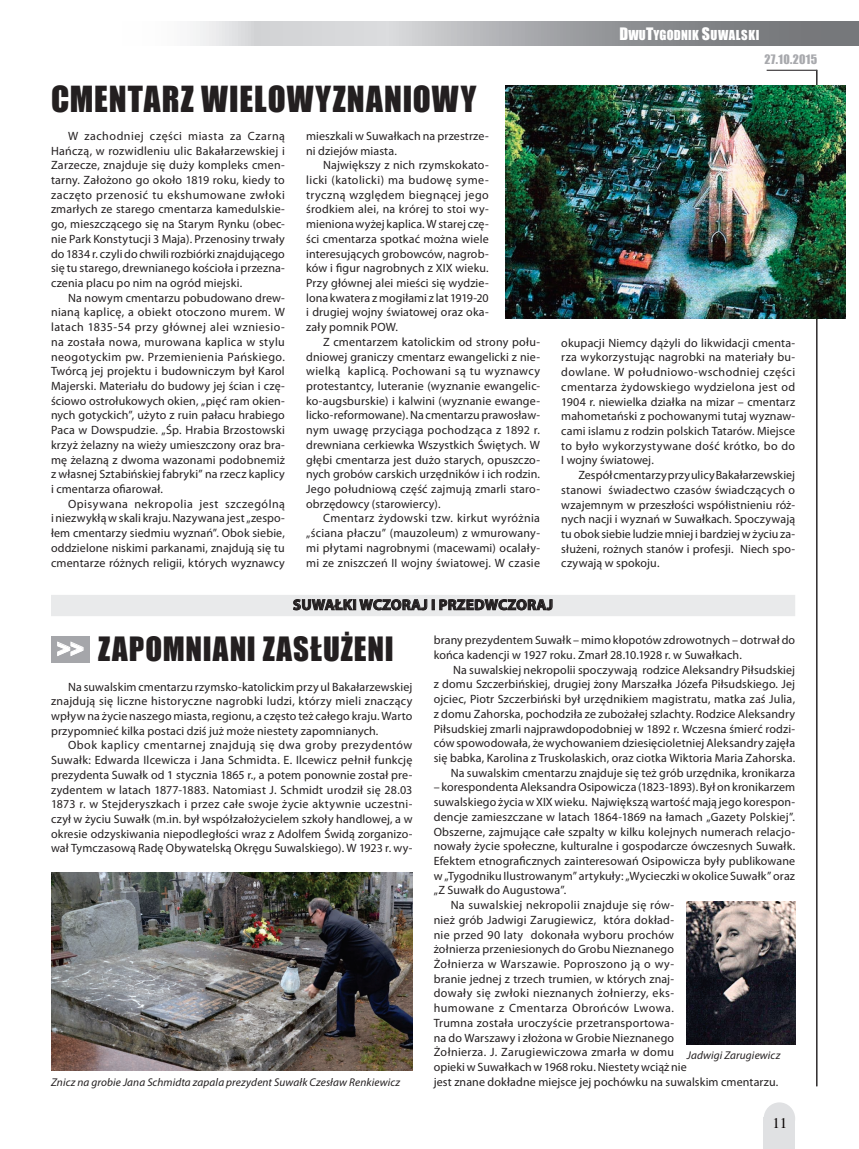
<style>
.page{position:relative;width:859px;height:1149px;background:#fff}
.page>*{position:absolute;margin:0;border:0;box-sizing:border-box;transform-origin:0 0}
._2_tytul_impact_22{font:33px "Impact";letter-spacing:.03em;color:#231f20}
._2_tytul_impact_22-2{font:30.75px "Impact";letter-spacing:.03em;color:#231f20}
.t1{font:27.15px "Impact";color:#fff;scale:.94 1}
._3_śródtytul{font:700 15px "Myriad Pro";letter-spacing:.02em;color:#231f20}
.t2{font:15px "Times";color:#080302}
.t3{font:12.6px "Impact";letter-spacing:.015em;color:#fff}
._6_ramka{font:12px/14.7px "Myriad Pro";letter-spacing:.015em;color:#231f20;text-align:justify}
.t4{font:12px "Impact";letter-spacing:.03em;color:#a8a9ad}
._6_ramka-2{font:italic 11.25px "Myriad Pro";letter-spacing:.01em;color:#231f20}
.s1{font-size:15.75px}
</style>
<div class="page">
<svg style="left:193px;top:21px;width:666px;height:25px;background:#abadaf"></svg>
<hr style="left:816px;top:70px;width:1px;height:1015px;background:#231f20">
<hr style="left:767px;top:70px;width:50px;height:1px;background:#231f20">
<div style="left:764px;top:1101px;width:31px;height:33px;background:#e0e1e3;border-radius:50%"></div>
<div style="left:764px;top:1117px;width:31px;height:31px;background:#e0e1e3"></div>
<div style="left:52px;top:595px;width:742px;height:20px;background:#e9eaeb"></div>
<svg style="left:293px;top:599px;width:259px;height:12px"></svg>
<div style="left:51px;top:594px;width:744px;height:22px;border:2px solid #e9eaeb"></div>
<div style="left:51px;top:636px;width:39px;height:26px;background:#a5a6aa"></div>
<svg style="left:57px;top:641px;width:26px;height:14px"></svg>
<img style="left:506px;top:85px;width:340px;height:233px">
<img style="left:687px;top:901px;width:108px;height:143px">
<img style="left:51px;top:872px;width:361px;height:198px">
<p class="t3" style="left:619px;top:26px;width:141px"><span class="s1">D</span>WU<span class="s1">T</span>YGODNIK <span class="s1">S</span>UWALSKI</p>
<p class="_2_tytul_impact_22" style="left:51px;top:73px;width:427px">CMENTARZ WIELOWYZNANIOWY</p>
<p class="_6_ramka" style="left:51px;top:129px;width:235px;text-indent:17px">W zachodniej części miasta za Czarną Hańczą, w rozwidleniu ulic Bakałarzewskiej i Zarzecze, znajduje się duży kompleks cmen&shy;tarny. Założono go około 1819 roku, kiedy to zaczęto przenosić tu ekshumowane zwłoki zmarłych ze starego cmentarza kamedulskie&shy;go, mieszczącego się na Starym Rynku (obec&shy;nie Park Konstytucji 3 Maja). Przenosiny trwały do 1834 r. czyli do chwili rozbiórki znajdującego się tu starego, drewnianego kościoła i przezna&shy;czenia placu po nim na ogród miejski.</p>
<p class="_6_ramka" style="left:51px;top:290px;width:235px;text-indent:17px">Na nowym cmentarzu pobudowano drew&shy;nianą kaplicę, a obiekt otoczono murem. W latach 1835-54 przy głównej alei wzniesio&shy;na została nowa, murowana kaplica w stylu neogotyckim pw. Przemienienia Pańskiego.<br>Twórcą jej projektu i budowniczym był Karol Majerski. Materiału do budowy jej ścian i czę&shy;ściowo ostrołukowych okien, „pięć ram okien&shy;nych gotyckich”, użyto z ruin pałacu hrabiego Paca w Dowspudzie. „Śp. Hrabia Brzostowski krzyż żelazny na wieży umieszczony oraz bra&shy;mę żelazną z dwoma wazonami podobnemiż z własnej Sztabińskiej fabryki” na rzecz kaplicy i cmentarza ofiarował.</p>
<p class="_6_ramka" style="left:51px;top:496px;width:235px;text-indent:17px">Opisywana nekropolia jest szczególną i niezwykłą w skali kraju. Nazywana jest „zespo&shy;łem cmentarzy siedmiu wyznań”. Obok siebie, oddzielone niskimi parkanami, znajdują się tu cmentarze różnych religii, których wyznawcy</p>
<p class="_6_ramka" style="left:306px;top:129px;width:184px">mieszkali w Suwałkach na przestrze&shy;ni dziejów miasta.</p>
<p class="_6_ramka" style="left:306px;top:158px;width:184px;text-indent:17px">Największy z nich rzymskokato&shy;licki (katolicki) ma budowę syme&shy;tryczną względem biegnącej jego środkiem alei, na krórej to stoi wy&shy;mieniona wyżej kaplica. W starej czę&shy;ści cmentarza spotkać można wiele interesujących grobowców, nagrob&shy;ków i figur nagrobnych z XIX wieku.<br>Przy głównej alei mieści się wydzie&shy;lona kwatera z mogiłami z lat 1919-20 i drugiej wojny światowej oraz oka&shy;zały pomnik POW.</p>
<p class="_6_ramka" style="left:306px;top:334px;width:235px;text-indent:17px">Z cmentarzem katolickim od strony połu&shy;dniowej graniczy cmentarz ewangelicki z nie&shy;wielką kaplicą. Pochowani są tu wyznawcy protestantcy, luteranie (wyznanie ewangelic&shy;ko-augsburskie) i kalwini (wyznanie ewange&shy;licko-reformowane). Na cmentarzu prawosław&shy;nym uwagę przyciąga pochodząca z 1892 r. drewniana cerkiewka Wszystkich Świętych. W głębi cmentarza jest dużo starych, opuszczo&shy;nych grobów carskich urzędników i ich rodzin.<br>Jego południową część zajmują zmarli staro&shy;obrzędowcy (starowiercy).</p>
<p class="_6_ramka" style="left:306px;top:511px;width:235px;text-indent:17px">Cmentarz żydowski tzw. kirkut wyróżnia „ściana płaczu” (mauzoleum) z wmurowany&shy;mi płytami nagrobnymi (macewami) ocalały&shy;mi ze zniszczeń II wojny światowej. W czasie</p>
<p class="t4" style="left:764px;top:50px;width:54px">27.10.2015</p>
<p class="_6_ramka" style="left:561px;top:335px;width:235px">okupacji Niemcy dążyli do likwidacji cmenta&shy;rza wykorzystując nagrobki na materiały bu&shy;dowlane. W południowo-wschodniej części cmentarza żydowskiego wydzielona jest od 1904 r. niewielka działka na mizar – cmentarz mahometański z pochowanymi tutaj wyznaw&shy;cami islamu z rodzin polskich Tatarów. Miejsce to było wykorzystywane dość krótko, bo do I wojny światowej.</p>
<p class="_6_ramka" style="left:561px;top:468px;width:235px;text-indent:17px">Zespół cmentarzy przy ulicy Bakałarzewskiej stanowi świadectwo czasów świadczących o wzajemnym w przeszłości współistnieniu róż&shy;nych nacji i wyznań w Suwałkach. Spoczywają tu obok siebie ludzie mniej i bardziej w życiu za&shy;służeni, rożnych stanów i profesji. Niech spo&shy;czywają w spokoju.</p>
<p class="_3_śródtytul" style="left:293px;top:596px;width:262px">SUWAŁKI WCZORAJ I PRZEDWCZORAJ</p>
<p class="_2_tytul_impact_22-2" style="left:98px;top:625px;width:297px">ZAPOMNIANI ZASŁUŻENI</p>
<p class="_6_ramka" style="left:51px;top:679px;width:363px;text-indent:17px">Na suwalskim cmentarzu rzymsko-katolickim przy ul Bakałarzewskiej znajdują się liczne historyczne nagrobki ludzi, którzy mieli znaczący wpływ na życie naszego miasta, regionu, a często też całego kraju. Warto przypomnieć kilka postaci dziś już może niestety zapomnianych.</p>
<p class="_6_ramka" style="left:51px;top:738px;width:363px;text-indent:17px">Obok kaplicy cmentarnej znajdują się dwa groby prezydentów Suwałk: Edwarda Ilcewicza i Jana Schmidta. E. Ilcewicz pełnił funkcję prezydenta Suwałk od 1 stycznia 1865 r., a potem ponownie został pre&shy;zydentem w latach 1877-1883. Natomiast J. Schmidt urodził się 28.03<br>1873 r. w Stejderyszkach i przez całe swoje życie aktywnie uczestni&shy;czył w życiu Suwałk (m.in. był współzałożycielem szkoły handlowej, a w okresie odzyskiwania niepodległości wraz z Adolfem Świdą zorganizo&shy;wał Tymczasową Radę Obywatelską Okręgu Suwalskiego). W 1923 r. wy-</p>
<p class="t1" style="left:57px;top:628px;width:30px">&gt;&gt;</p>
<p class="_6_ramka-2" style="left:51px;top:1075px;width:351px">Znicz na grobie Jana Schmidta zapala prezydent Suwałk Czesław Renkiewicz</p>
<p class="_6_ramka" style="left:434px;top:633px;width:363px">brany prezydentem Suwałk – mimo kłopotów zdrowotnych – dotrwał do końca kadencji w 1927 roku. Zmarł 28.10.1928 r. w Suwałkach.</p>
<p class="_6_ramka" style="left:434px;top:662px;width:363px;text-indent:19px">Na suwalskiej nekropolii spoczywają rodzice Aleksandry Piłsudskiej z domu Szczerbińskiej, drugiej żony Marszałka Józefa Piłsudskiego. Jej ojciec, Piotr Szczerbiński był urzędnikiem magistratu, matka zaś Julia, z domu Zahorska, pochodziła ze zubożałej szlachty. Rodzice Aleksandry Piłsudskiej zmarli najprawdopodobniej w 1892 r. Wczesna śmierć rodzi&shy;ców spowodowała, że wychowaniem dziesięcioletniej Aleksandry zajęła się babka, Karolina z Truskolaskich, oraz ciotka Wiktoria Maria Zahorska.</p>
<p class="_6_ramka" style="left:451px;top:765px;width:346px">Na suwalskim cmentarzu znajduje się też grób urzędnika, kronikarza</p>
<p class="_6_ramka" style="left:434px;top:780px;width:363px">– korespondenta Aleksandra Osipowicza (1823-1893). Był on kronikarzem suwalskiego życia w XIX wieku. Największą wartość mają jego korespon&shy;dencje zamieszczane w latach 1864-1869 na łamach „Gazety Polskiej”.<br>Obszerne, zajmujące całe szpalty w kilku kolejnych numerach relacjo&shy;nowały życie społeczne, kulturalne i gospodarcze ówczesnych Suwałk.<br>Efektem etnograficznych zainteresowań Osipowicza były publikowane w „Tygodniku Ilustrowanym” artykuły: „Wycieczki w okolice Suwałk” oraz „Z Suwałk do Augustowa”.</p>
<p class="_6_ramka" style="left:434px;top:897px;width:346px;text-align:left;text-indent:17px">Na suwalskiej nekropolii znajduje się rów-<br>nież grób Jadwigi Zarugiewicz, która dokład-<br>nie przed 90 laty dokonała wyboru prochów<br>żołnierza przeniesionych do Grobu Nieznanego<br>Żołnierza w Warszawie. Poproszono ją o wy-<br>branie jednej z trzech trumien, w których znaj-<br>dowały się zwłoki nieznanych żołnierzy, eks-<br>humowane z Cmentarza Obrońców Lwowa.<br>Trumna została uroczyście przetransportowa-<br>na do Warszawy i złożona w Grobie Nieznanego<br>Żołnierza. J. Zarugiewiczowa zmarła w domu<br>opieki w Suwałkach w 1968 roku. Niestety wciąż nie<br>jest znane dokładne miejsce jej pochówku na suwalskim cmentarzu.</p>
<p class="_6_ramka-2" style="left:687px;top:1048px;width:95px">Jadwigi Zarugiewicz</p>
<p class="t2" style="left:772px;top:1113px;width:16px">11</p>
</div>
